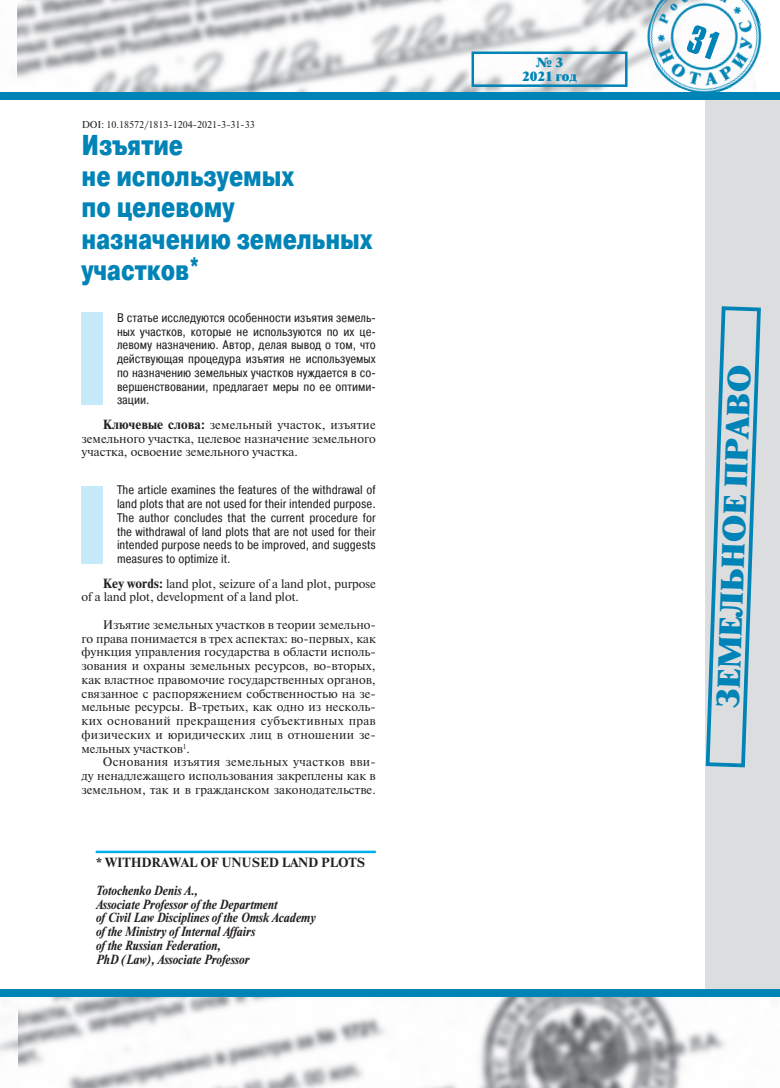
<style>
.page{position:relative;width:780px;height:1088px;background:#fff}
.page>*{position:absolute;margin:0;border:0;box-sizing:border-box;transform-origin:0 0}
.t1{font:30px "Newton XC";color:#0083b6}
.t2{font:900 28.75px/31.2px "Pragmatica Cond";color:#0083b6;scale:.85 1}
.t3{font:12.5px/13.8px "Newton C";color:#231f20;text-align:justify}
.t4{font:12.5px/13.8px "Pragmatica Cond";color:#231f20;text-align:justify}
.t5{font:italic 700 12.5px/13.8px "Newton C";color:#231f20;scale:.9 1}
.t6{font:700 12.5px "Newton C";color:#231f20}
.t7{font:12.5px/13.8px "Newton XC";color:#0083b6;text-align:center}
.t8{font:10px "Newton C";color:#231f20}
.s1{font-weight:700}
</style>
<div class="page">
<img style="left:0;top:0;width:779px;height:93px">
<img style="left:0;top:997px;width:725px;height:91px">
<div style="left:705px;top:97px;width:75px;height:892px;background:#dcdddf"></div>
<svg style="left:470px;top:50px;width:158px;height:38px"></svg>
<div style="left:18px;top:93px;width:762px;height:7px;background:#0083b6"></div>
<img style="left:632px;top:0;width:145px;height:93px">
<div style="left:0;top:93px;width:18px;height:7px;background:#0083b6"></div>
<div style="left:18px;top:989px;width:762px;height:8px;background:#0083b6"></div>
<div style="left:0;top:989px;width:18px;height:8px;background:#0083b6"></div>
<svg style="left:705px;top:306px;width:56px;height:462px"></svg>
<hr style="left:96px;top:851px;width:280px;height:2px;background:#00aeef">
<div style="left:81px;top:313px;width:22px;height:92px;background:#c6eafa"></div>
<div style="left:81px;top:485px;width:22px;height:78px;background:#c6eafa"></div>
<svg style="left:685px;top:24px;width:34px;height:35px"></svg>
<p class="t8" style="left:82px;top:121px;width:174px">DOI: 10.18572/1813-1204-2021-3-31-33</p>
<h2 class="t2" style="left:81px;top:130px;width:343px">Изъятие<br>не используемых<br>по целевому назначению земельных участков*</h2>
<p class="t4" style="left:117px;top:312px;width:260px">В статье исследуются особенности изъятия земель&shy;ных участков, которые не используются по их це&shy;левому назначению. Автор, делая вывод о том, что действующая процедура изъятия не используемых по назначению земельных участков нуждается в со&shy;вершенствовании, предлагает меры по ее оптими&shy;зации.</p>
<p class="t3" style="left:81px;top:419px;width:296px;text-indent:21px"><span class="s1">Ключевые слова:</span> земельный участок, изъятие земельного участка, целевое назначение земельного участка, освоение земельного участка.</p>
<p class="t4" style="left:117px;top:484px;width:260px">The article examines the features of the withdrawal of land plots that are not used for their intended purpose.<br>The author concludes that the current procedure for the withdrawal of land plots that are not used for their intended purpose needs to be improved, and suggests measures to optimize it.</p>
<p class="t3" style="left:81px;top:577px;width:296px;text-indent:21px"><span class="s1">Key words:</span> land plot, seizure of a land plot, purpose of a land plot, development of a land plot.</p>
<p class="t3" style="left:81px;top:619px;width:296px;text-indent:21px">Изъятие земельных участков в теории земельно&shy;го права понимается в трех аспектах: во-первых, как функция управления государства в области исполь&shy;зования и охраны земельных ресурсов, во-вторых, как властное правомочие государственных органов, связанное с распоряжением собственностью на зе&shy;мельные ресурсы. В-третьих, как одно из несколь&shy;ких оснований прекращения субъективных прав физических и юридических лиц в отношении зе&shy;мельных участков<sup>1</sup>.</p>
<p class="t3" style="left:81px;top:756px;width:296px;text-indent:21px">Основания изъятия земельных участков вви&shy;ду ненадлежащего использования закреплены как в земельном, так и в гражданском законодательстве.</p>
<p class="t6" style="left:96px;top:856px;width:271px">* WITHDRAWAL OF UNUSED LAND PLOTS</p>
<p class="t5" style="left:96px;top:884px;width:245px">Totochenko Denis A.,<br>Associate Professor of the Department<br>of Civil Law Disciplines of the Omsk Academy of the Ministry of Internal Affairs<br>of the Russian Federation,<br>PhD (Law), Associate Professor</p>
<p class="t7" style="left:522px;top:56px;width:56px">№ 3<br>2021 год</p>
<h1 class="t1" style="left:710px;top:708px;width:346px;rotate:-88deg">ЗЕМЕЛЬНОЕ ПРАВО</h1>
</div>
